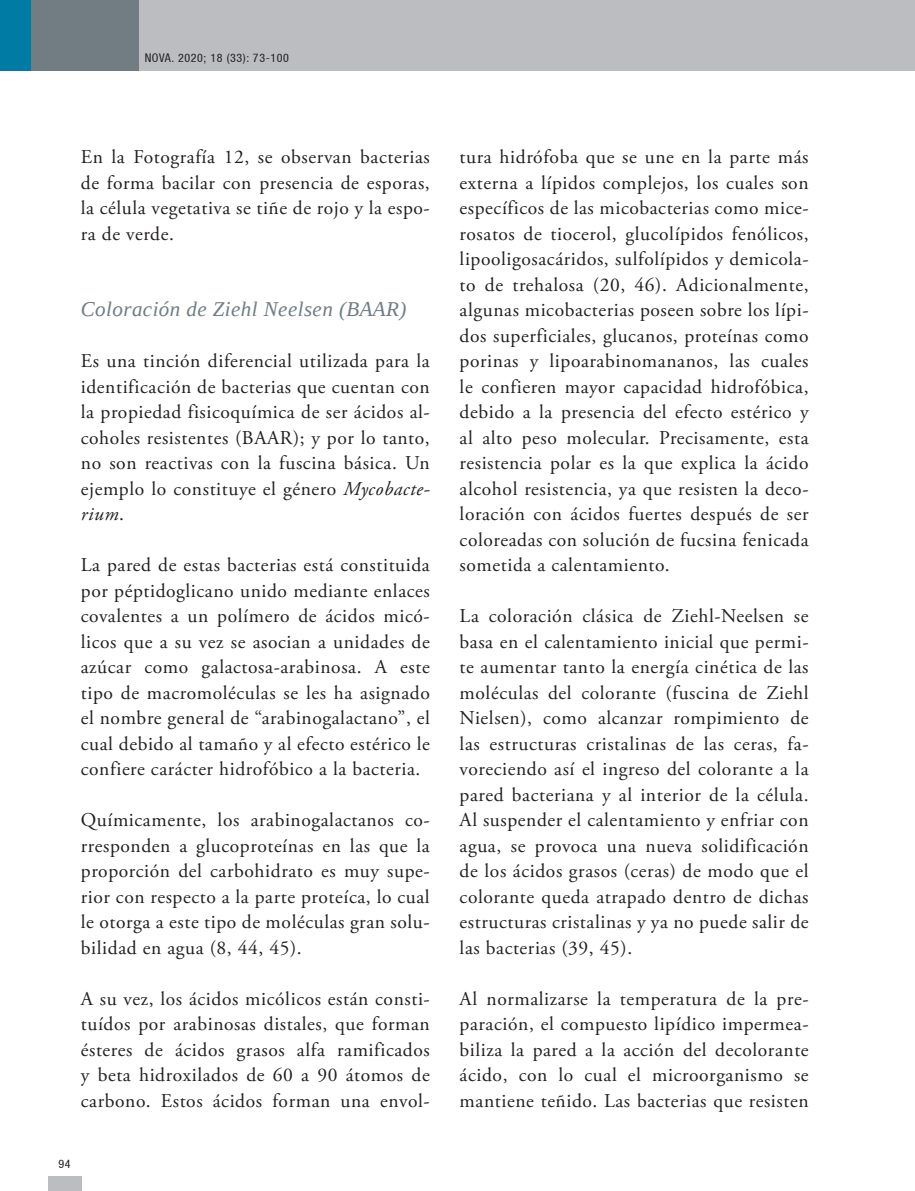
<style>
.page{position:relative;width:915px;height:1191px;background:#fff}
.page>*{position:absolute;margin:0;border:0;box-sizing:border-box;transform-origin:0 0}
.t1{font:italic 21px "Liberation Serif";letter-spacing:.02em;color:#717d83}
.t2{font:19.5px/25.5px "Adobe Garamond Pro";letter-spacing:.03em;color:#231f20;text-align:justify}
.t3{font:condensed 12px "Helvetica 57";letter-spacing:.05em;color:#231f20}
.s1{font-style:italic}
</style>
<div class="page">
<div style="left:48px;top:1175px;width:33px;height:16px;background:#bcbdc0"></div>
<div style="left:0;top:0;width:914px;height:71px;background:#bcbdc0"></div>
<div style="left:0;top:0;width:138px;height:71px;background:#717d83"></div>
<div style="left:0;top:0;width:31px;height:71px;background:#007ca4"></div>
<p class="t3" style="left:145px;top:51px;width:146px">NOVA. 2020; 18 (33): 73-100</p>
<p class="t2" style="left:81px;top:145px;width:350px">En la Fotografía 12, se observan bacterias de forma bacilar con presencia de esporas, la célula vegetativa se tiñe de rojo y la espo&shy;ra de verde.</p>
<p class="t1" style="left:81px;top:295px;width:327px">Coloración de Ziehl Neelsen (BAAR)</p>
<p class="t2" style="left:81px;top:349px;width:350px">Es una tinción diferencial utilizada para la identificación de bacterias que cuentan con la propiedad fisicoquímica de ser ácidos al&shy;coholes resistentes (BAAR); y por lo tanto, no son reactivas con la fuscina básica. Un ejemplo lo constituye el género <span class="s1">Mycobacte&shy;rium</span>.</p>
<p class="t2" style="left:81px;top:553px;width:350px">La pared de estas bacterias está constituida por péptidoglicano unido mediante enlaces covalentes a un polímero de ácidos micó&shy;licos que a su vez se asocian a unidades de azúcar como galactosa-arabinosa. A este tipo de macromoléculas se les ha asignado el nombre general de “arabinogalactano”, el cual debido al tamaño y al efecto estérico le confiere carácter hidrofóbico a la bacteria.</p>
<p class="t2" style="left:81px;top:808px;width:350px">Químicamente, los arabinogalactanos co&shy;rresponden a glucoproteínas en las que la proporción del carbohidrato es muy supe&shy;rior con respecto a la parte proteíca, lo cual le otorga a este tipo de moléculas gran solu&shy;bilidad en agua (8, 44, 45).</p>
<p class="t2" style="left:81px;top:986px;width:350px">A su vez, los ácidos micólicos están consti&shy;tuídos por arabinosas distales, que forman ésteres de ácidos grasos alfa ramificados y beta hidroxilados de 60 a 90 átomos de carbono. Estos ácidos forman una envol-</p>
<p class="t3" style="left:59px;top:1156px;width:14px">94</p>
<p class="t2" style="left:459px;top:145px;width:350px">tura hidrófoba que se une en la parte más externa a lípidos complejos, los cuales son específicos de las micobacterias como mice&shy;rosatos de tiocerol, glucolípidos fenólicos, lipooligosacáridos, sulfolípidos y demicola&shy;to de trehalosa (20, 46). Adicionalmente, algunas micobacterias poseen sobre los lípi&shy;dos superficiales, glucanos, proteínas como porinas y lipoarabinomananos, las cuales le confieren mayor capacidad hidrofóbica, debido a la presencia del efecto estérico y al alto peso molecular. Precisamente, esta resistencia polar es la que explica la ácido alcohol resistencia, ya que resisten la deco&shy;loración con ácidos fuertes después de ser coloreadas con solución de fucsina fenicada sometida a calentamiento.</p>
<p class="t2" style="left:459px;top:604px;width:350px">La coloración clásica de Ziehl-Neelsen se basa en el calentamiento inicial que permi&shy;te aumentar tanto la energía cinética de las moléculas del colorante (fuscina de Ziehl Nielsen), como alcanzar rompimiento de las estructuras cristalinas de las ceras, fa&shy;voreciendo así el ingreso del colorante a la pared bacteriana y al interior de la célula.<br>Al suspender el calentamiento y enfriar con agua, se provoca una nueva solidificación de los ácidos grasos (ceras) de modo que el colorante queda atrapado dentro de dichas estructuras cristalinas y ya no puede salir de las bacterias (39, 45).</p>
<p class="t2" style="left:459px;top:986px;width:350px">Al normalizarse la temperatura de la pre&shy;paración, el compuesto lipídico impermea&shy;biliza la pared a la acción del decolorante ácido, con lo cual el microorganismo se mantiene teñido. Las bacterias que resisten</p>
</div>
